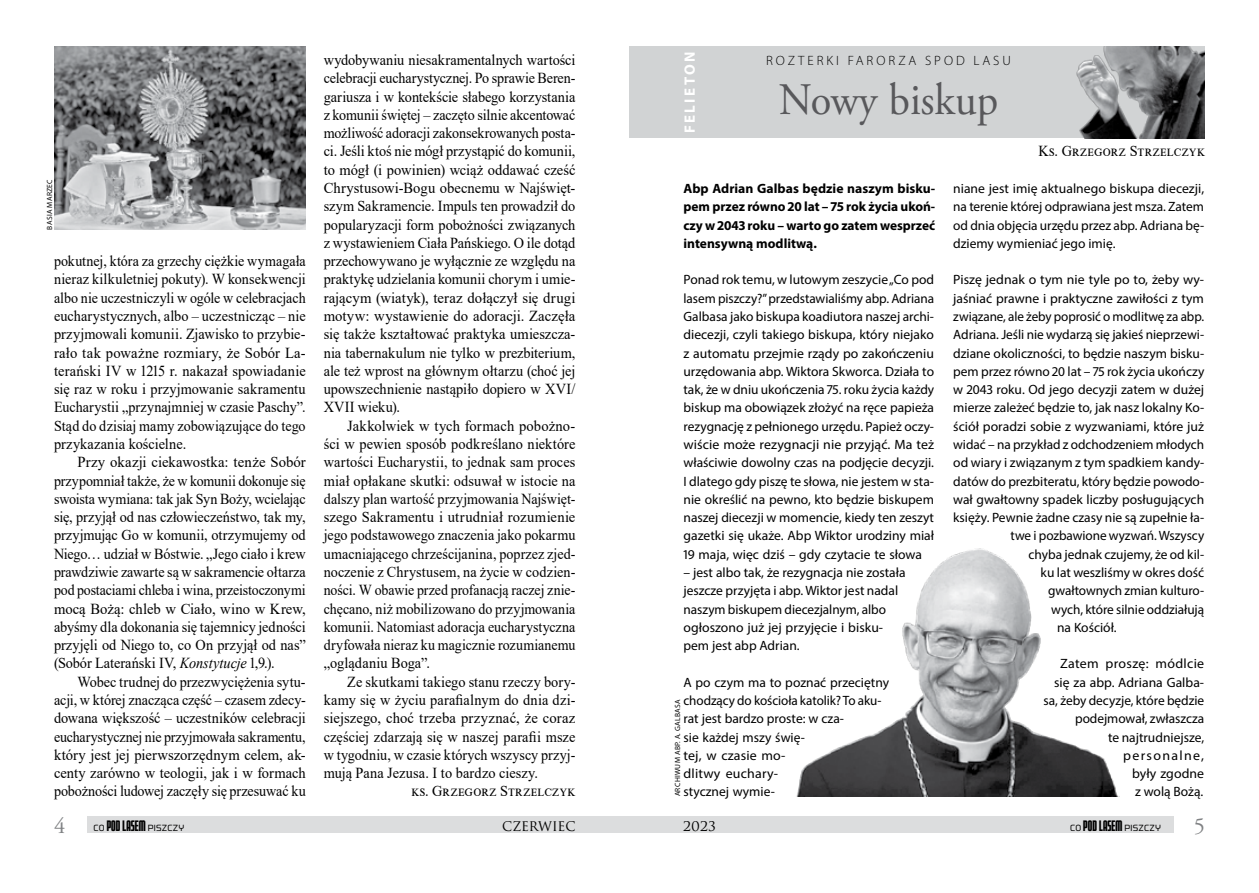
<style>
.page{position:relative;width:1259px;height:893px;background:#fff}
.page>*{position:absolute;margin:0;border:0;box-sizing:border-box;transform-origin:0 0}
.t1{font:45px "Adobe Garamond Pro";color:#58585b;scale:.94 1}
.t2{font:22.5px "Adobe Garamond Pro";color:#808284}
.t3{font:15.3px/18.3px "Times New Roman";letter-spacing:.005em;color:#000;text-align:justify;scale:.94 1}
.t4{font:15.3px/18.3px "Times New Roman";letter-spacing:.005em;color:#000;text-align:justify;scale:.96 1}
.t5{font:15.3px/18.3px "Times New Roman";letter-spacing:.005em;color:#000;text-align:justify}
.t6{font:15.3px/18.3px "Times New Roman";letter-spacing:.005em;color:#000;text-align:justify;scale:.92 1}
.t7{font:15.3px "Times New Roman";letter-spacing:.03em;color:#000;scale:.94 1}
.t8{font:15.3px "Times New Roman";letter-spacing:.04em;color:#000;scale:.94 1}
.t9{font:15.3px "Trajan Pro";letter-spacing:-.005em;color:#000;scale:.94 1}
.t10{font:700 15px "Myriad Pro";letter-spacing:.16em;color:#fff}
.t11{font:13.5px/18.3px "Myriad Pro";color:#000;text-align:justify}
.t12{font:700 13.5px/18.3px "Myriad Pro";color:#000;text-align:justify}
.t13{font:300 13.5px "Myriad Pro";letter-spacing:.22em;color:#000}
.t14{font:9px "Morgan Big";letter-spacing:.03em;color:#000;scale:.94 1}
.t15{font:7.5px "Myriad Pro";letter-spacing:.04em;color:#000}
.s1{font-style:italic}
.s2{font-family:"Morgan Tower Four";font-size:15.3px}
</style>
<div class="page">
<div style="left:87px;top:817px;width:544px;height:16px;background:#dcddde"></div>
<div style="left:629px;top:817px;width:545px;height:16px;background:#dcddde"></div>
<div style="left:629px;top:47px;width:576px;height:91px;background:#d1d3d4"></div>
<img style="left:796px;top:548px;width:322px;height:248px">
<img style="left:1076px;top:47px;width:129px;height:91px">
<img style="left:54px;top:47px;width:252px;height:183px">
<p class="t15" style="left:45px;top:230px;width:52px;rotate:-90deg">BASIA MARZEC</p>
<p class="t6" style="left:54px;top:251px;width:275px">pokutnej, która za grzechy ciężkie wymagała nieraz kilkuletniej pokuty). W konsekwencji albo nie uczestniczyli w ogóle w celebracjach eucharystycznych, albo – uczestnicząc – nie przyjmowali komunii. Zjawisko to przybie&shy;rało tak poważne rozmiary, że Sobór La&shy;terański IV w 1215 r. nakazał spowiadanie się raz w roku i przyjmowanie sakramentu Eucharystii „przynajmniej w czasie Paschy”.<br>Stąd do dzisiaj mamy zobowiązujące do tego przykazania kościelne.</p>
<p class="t5" style="left:54px;top:453px;width:253px;text-indent:23px">Przy okazji ciekawostka: tenże Sobór przypomniał także, że w komunii dokonuje się swoista wymiana: tak jak Syn Boży, wcielając się, przyjął od nas człowieczeństwo, tak my, przyjmując Go w komunii, otrzymujemy od Niego… udział w Bóstwie. „Jego ciało i krew prawdziwie zawarte są w sakramencie ołtarza pod postaciami chleba i wina, przeistoczonymi mocą Bożą: chleb w Ciało, wino w Krew, abyśmy dla dokonania się tajemnicy jedności przyjęli od Niego to, co On przyjął od nas” (Sobór Laterański IV, <span class="s1">Konstytucje</span> 1,9.).</p>
<p class="t3" style="left:54px;top:672px;width:269px;text-indent:23px">Wobec trudnej do przezwyciężenia sytu&shy;acji, w której znacząca część – czasem zdecy&shy;dowana większość – uczestników celebracji eucharystycznej nie przyjmowała sakramentu, który jest jej pierwszorzędnym celem, ak&shy;centy zarówno w teologii, jak i w formach pobożności ludowej zaczęły się przesuwać ku</p>
<p class="t3" style="left:324px;top:50px;width:269px">wydobywaniu niesakramentalnych wartości celebracji eucharystycznej. Po sprawie Beren&shy;gariusza i w kontekście słabego korzystania z komunii świętej – zaczęto silnie akcentować możliwość adoracji zakonsekrowanych posta&shy;ci. Jeśli ktoś nie mógł przystąpić do komunii, to mógł (i powinien) wciąż oddawać cześć Chrystusowi-Bogu obecnemu w Najświęt&shy;szym Sakramencie. Impuls ten prowadził do popularyzacji form pobożności związanych z wystawieniem Ciała Pańskiego. O ile dotąd przechowywano je wyłącznie ze względu na praktykę udzielania komunii chorym i umie&shy;rającym (wiatyk), teraz dołączył się drugi motyw: wystawienie do adoracji. Zaczęła się także kształtować praktyka umieszcza&shy;nia tabernakulum nie tylko w prezbiterium, ale też wprost na głównym ołtarzu (choć jej upowszechnienie nastąpiło dopiero w XVI/ XVII wieku).</p>
<p class="t4" style="left:324px;top:416px;width:264px;text-indent:23px">Jakkolwiek w tych formach pobożno&shy;ści w pewien sposób podkreślano niektóre wartości Eucharystii, to jednak sam proces miał opłakane skutki: odsuwał w istocie na dalszy plan wartość przyjmowania Najświęt&shy;szego Sakramentu i utrudniał rozumienie jego podstawowego znaczenia jako pokarmu umacniającego chrześcijanina, poprzez zjed&shy;noczenie z Chrystusem, na życie w codzien&shy;ności. W obawie przed profanacją raczej znie&shy;chęcano, niż mobilizowano do przyjmowania komunii. Natomiast adoracja eucharystyczna dryfowała nieraz ku magicznie rozumianemu „oglądaniu Boga”.</p>
<p class="t3" style="left:347px;top:672px;width:244px">Ze skutkami takiego stanu rzeczy bory-</p>
<p class="t3" style="left:324px;top:690px;width:269px">kamy się w życiu parafialnym do dnia dzi-</p>
<p class="t4" style="left:324px;top:709px;width:264px">siejszego, choć trzeba przyznać, że coraz</p>
<p class="t3" style="left:324px;top:727px;width:269px">częściej zdarzają się w naszej parafii msze</p>
<p class="t6" style="left:324px;top:745px;width:275px">w tygodniu, w czasie których wszyscy przyj-</p>
<p class="t3" style="left:324px;top:763px;width:229px">mują Pana Jezusa. I to bardzo cieszy.</p>
<p class="t8" style="left:411px;top:780px;width:175px">ks. Grzegorz Strzelczyk</p>
<p class="t10" style="left:680px;top:133px;width:83px;rotate:-90deg">FELIETON</p>
<p class="t13" style="left:766px;top:53px;width:246px">ROZTERKI FARORZA SPOD LASU</p>
<h1 class="t1" style="left:779px;top:73px;width:235px">Nowy biskup</h1>
<p class="t7" style="left:1038px;top:141px;width:178px">Ks. Grzegorz Strzelczyk</p>
<p class="t12" style="left:683px;top:179px;width:253px">Abp Adrian Galbas będzie naszym bisku&shy;pem przez równo 20 lat – 75 rok życia ukoń&shy;czy w 2043 roku – warto go zatem wesprzeć intensywną modlitwą.</p>
<p class="t11" style="left:683px;top:271px;width:252px">Ponad rok temu, w lutowym zeszycie „Co pod lasem piszczy?” przedstawialiśmy abp. Adriana Galbasa jako biskupa koadiutora naszej archi&shy;diecezji, czyli takiego biskupa, który niejako z automatu przejmie rządy po zakończeniu urzędowania abp. Wiktora Skworca. Działa to tak, że w dniu ukończenia 75. roku życia każdy biskup ma obowiązek złożyć na ręce papieża rezygnację z pełnionego urzędu. Papież oczy&shy;wiście może rezygnacji nie przyjąć. Ma też właściwie dowolny czas na podjęcie decyzji.<br>I dlatego gdy piszę te słowa, nie jestem w sta&shy;nie określić na pewno, kto będzie biskupem naszej diecezji w momencie, kiedy ten zeszyt gazetki się ukaże. Abp Wiktor urodziny miał 19 maja, więc dziś – gdy czytacie te słowa</p>
<p class="t11" style="left:683px;top:563px;width:224px;text-align:left">– jest albo tak, że rezygnacja nie została jeszcze przyjęta i abp. Wiktor jest nadal naszym biskupem diecezjalnym, albo ogłoszono już jej przyjęcie i bisku&shy;pem jest abp Adrian.</p>
<p class="t11" style="left:683px;top:673px;width:207px;text-align:left">A po czym ma to poznać przeciętny chodzący do kościoła katolik? To aku&shy;rat jest bardzo proste: w cza-<br>sie każdej mszy świę-<br>tej, w czasie mo-<br>dlitwy euchary-<br>stycznej wymie-</p>
<p class="t15" style="left:673px;top:796px;width:99px;rotate:-90deg">ARCHIWUM ABP. A. GALBASA</p>
<p class="t11" style="left:953px;top:179px;width:252px">niane jest imię aktualnego biskupa diecezji, na terenie której odprawiana jest msza. Zatem od dnia objęcia urzędu przez abp. Adriana bę&shy;dziemy wymieniać jego imię.</p>
<p class="t11" style="left:953px;top:271px;width:252px">Piszę jednak o tym nie tyle po to, żeby wy-</p>
<p class="t11" style="left:953px;top:289px;width:252px">jaśniać prawne i praktyczne zawiłości z tym</p>
<p class="t11" style="left:953px;top:307px;width:252px">związane, ale żeby poprosić o modlitwę za abp.</p>
<p class="t11" style="left:953px;top:325px;width:252px">Adriana. Jeśli nie wydarzą się jakieś nieprzewi-</p>
<p class="t11" style="left:953px;top:344px;width:252px">dziane okoliczności, to będzie naszym bisku-</p>
<p class="t11" style="left:953px;top:362px;width:253px">pem przez równo 20 lat – 75 rok życia ukończy</p>
<p class="t11" style="left:953px;top:380px;width:252px">w 2043 roku. Od jego decyzji zatem w dużej</p>
<p class="t11" style="left:953px;top:399px;width:252px">mierze zależeć będzie to, jak nasz lokalny Ko-</p>
<p class="t11" style="left:953px;top:417px;width:252px">ściół poradzi sobie z wyzwaniami, które już</p>
<p class="t11" style="left:953px;top:435px;width:252px">widać – na przykład z odchodzeniem młodych</p>
<p class="t11" style="left:953px;top:453px;width:252px">od wiary i związanym z tym spadkiem kandy-</p>
<p class="t11" style="left:953px;top:472px;width:252px">datów do prezbiteratu, który będzie powodo-</p>
<p class="t11" style="left:953px;top:490px;width:252px">wał gwałtowny spadek liczby posługujących</p>
<p class="t11" style="left:953px;top:508px;width:252px">księży. Pewnie żadne czasy nie są zupełnie ła-</p>
<p class="t11" style="left:1010px;top:527px;width:195px">twe i pozbawione wyzwań. Wszyscy</p>
<p class="t11" style="left:1028px;top:545px;width:177px">chyba jednak czujemy, że od kil-</p>
<p class="t11" style="left:1040px;top:563px;width:165px">ku lat weszliśmy w okres dość</p>
<p class="t11" style="left:1048px;top:581px;width:158px">gwałtownych zmian kulturo-</p>
<p class="t11" style="left:1051px;top:600px;width:155px">wych, które silnie oddziałują</p>
<p class="t11" style="left:1057px;top:618px;width:61px">na Kościół.</p>
<p class="t11" style="left:1043px;top:655px;width:162px;text-align:right">Zatem proszę: módlcie się za abp. Adriana Galba&shy;sa, żeby decyzje, które będzie podejmował, zwłaszcza<br>te najtrudniejsze, personalne,<br>były zgodne<br>z wolą Bożą.</p>
<h2 class="t2" style="left:54px;top:812px;width:13px">4</h2>
<p class="t14" style="left:94px;top:821px;width:98px">CO <span class="s2">POD LASEM</span> PISZCZY</p>
<p class="t9" style="left:502px;top:815px;width:79px">CZERWIEC</p>
<p class="t9" style="left:683px;top:815px;width:37px">2023</p>
<p class="t14" style="left:1070px;top:821px;width:98px">CO <span class="s2">POD LASEM</span> PISZCZY</p>
<h2 class="t2" style="left:1193px;top:812px;width:13px">5</h2>
</div>
